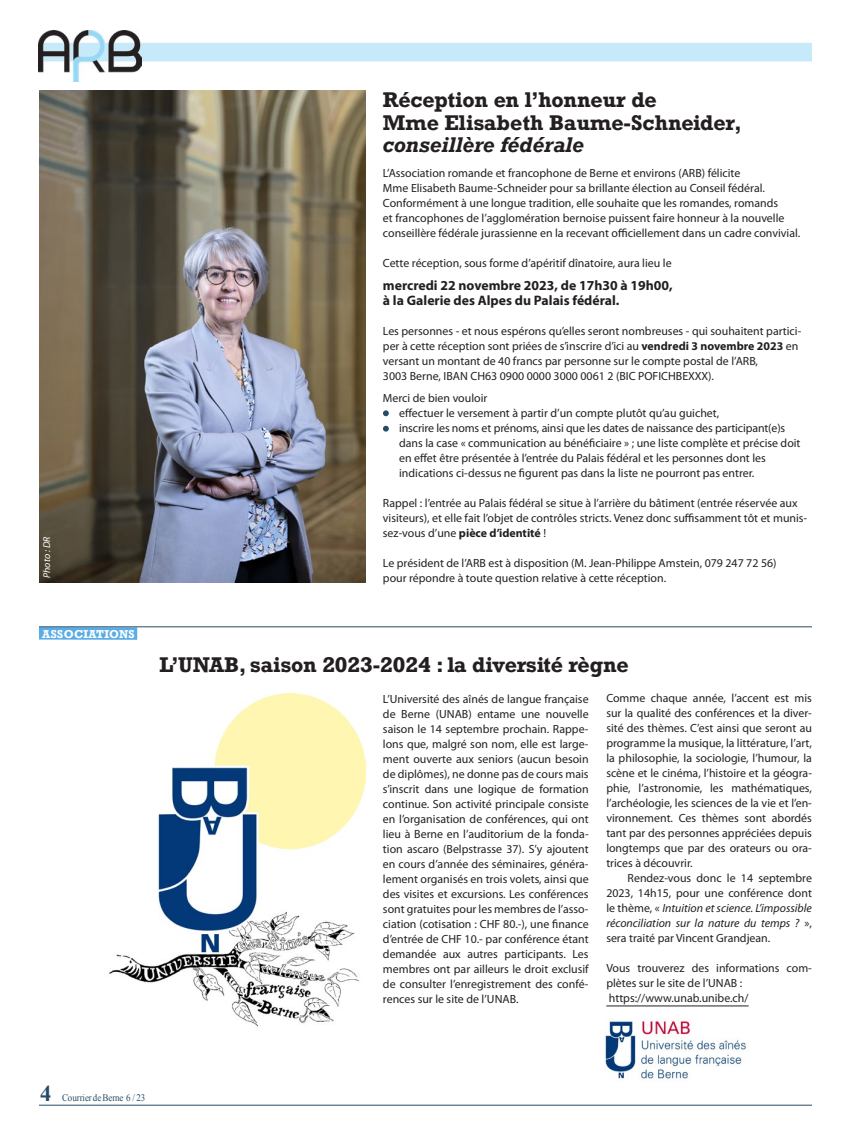
<style>
.page{position:relative;width:851px;height:1134px;background:#fff}
.page>*{position:absolute;margin:0;border:0;box-sizing:border-box;transform-origin:0 0}
.t1{font:700 22.5px "Times New Roman";color:#254c67}
.t2{font:700 20px/22.5px "Rockwell";color:#231f20}
.t3{font:italic 700 20px "Rockwell";letter-spacing:-.01em;color:#231f20}
.t4{font:700 13.75px/15px "Myriad Pro";color:#231f20}
.t5{font:11.88px/15px "Myriad Pro";color:#231f20}
.t6{font:700 10.75px "Rockwell";letter-spacing:.03em;color:#fff}
.t7{font:10px "Times New Roman";letter-spacing:-.01em;color:#254c67;scale:.9 1}
.t8{font:italic 10px "Myriad Pro";color:#fff}
.s1{font-weight:700}
.s2{font-style:italic}
</style>
<div class="page">
<hr style="left:39px;top:1105px;width:772px;height:1px;background:#254c67">
<div style="left:40px;top:43px;width:771px;height:18px;background:#c6eafa"></div>
<img style="left:39px;top:31px;width:102px;height:51px">
<svg style="left:383px;top:410px;width:6px;height:6px"></svg>
<svg style="left:383px;top:426px;width:6px;height:6px"></svg>
<div style="left:39px;top:627px;width:98px;height:13px;background:#5aace7"></div>
<hr style="left:39px;top:626px;width:772px;height:1px;background:#254c67">
<hr style="left:606px;top:1006px;width:142px;height:1px;background:#231f20">
<img style="left:39px;top:90px;width:326px;height:493px">
<img style="left:605px;top:1021px;width:142px;height:58px">
<img style="left:109px;top:694px;width:256px;height:333px">
<p class="t8" style="left:41px;top:578px;width:43px;rotate:-90deg">Photo : DR</p>
<p class="t6" style="left:42px;top:627px;width:94px">ASSOCIATIONS</p>
<h2 class="t2" style="left:383px;top:88px;width:360px">Réception en l’honneur de<br>Mme Elisabeth Baume-Schneider,</h2>
<h2 class="t3" style="left:383px;top:132px;width:202px">conseillère fédérale</h2>
<p class="t5" style="left:383px;top:166px;width:419px">L’Association romande et francophone de Berne et environs (ARB) félicite<br>Mme Elisabeth Baume-Schneider pour sa brillante élection au Conseil fédéral.<br>Conformément à une longue tradition, elle souhaite que les romandes, romands<br>et francophones de l’agglomération bernoise puissent faire honneur à la nouvelle conseillère fédérale jurassienne en la recevant officiellement dans un cadre convivial.</p>
<p class="t5" style="left:383px;top:256px;width:290px">Cette réception, sous forme d’apéritif dînatoire, aura lieu le</p>
<p class="t4" style="left:383px;top:277px;width:291px">mercredi 22 novembre 2023, de 17h30 à 19h00, à la Galerie des Alpes du Palais fédéral.</p>
<p class="t5" style="left:383px;top:323px;width:420px">Les personnes - et nous espérons qu’elles seront nombreuses - qui souhaitent partici&shy;per à cette réception sont priées de s’inscrire d’ici au <span class="s1">vendredi 3 novembre 2023</span> en versant un montant de 40 francs par personne sur le compte postal de l’ARB,<br>3003 Berne, IBAN CH63 0900 0000 3000 0061 2 (BIC POFICHBEXXX).</p>
<p class="t5" style="left:399px;top:391px;width:403px;text-indent:-16px">Merci de bien vouloir<br>effectuer le versement à partir d’un compte plutôt qu’au guichet,<br>inscrire les noms et prénoms, ainsi que les dates de naissance des participant(e)s dans la case « communication au bénéficiaire » ; une liste complète et précise doit en effet être présentée à l’entrée du Palais fédéral et les personnes dont les indications ci-dessus ne figurent pas dans la liste ne pourront pas entrer.</p>
<p class="t5" style="left:383px;top:496px;width:426px">Rappel : l’entrée au Palais fédéral se situe à l’arrière du bâtiment (entrée réservée aux visiteurs), et elle fait l’objet de contrôles stricts. Venez donc suffisamment tôt et munis&shy;sez-vous d’une <span class="s1">pièce d’identité</span> !</p>
<p class="t5" style="left:383px;top:556px;width:395px">Le président de l’ARB est à disposition (M. Jean-Philippe Amstein, 079 247 72 56) pour répondre à toute question relative à cette réception.</p>
<h2 class="t2" style="left:159px;top:653px;width:470px">L’UNAB, saison 2023-2024 : la diversité règne</h2>
<p class="t5" style="left:606px;top:690px;width:207px;text-align:justify">Comme chaque année, l’accent est mis sur la qualité des conférences et la diver&shy;sité des thèmes. C’est ainsi que seront au programme la musique, la littérature, l’art, la philosophie, la sociologie, l’humour, la scène et le cinéma, l’histoire et la géogra&shy;phie, l’astronomie, les mathématiques, l’archéologie, les sciences de la vie et l’en&shy;vironnement. Ces thèmes sont abordés tant par des personnes appréciées depuis longtemps que par des orateurs ou ora&shy;trices à découvrir.</p>
<p class="t5" style="left:606px;top:870px;width:207px;text-align:justify;text-indent:21px">Rendez-vous donc le 14 septembre 2023, 14h15, pour une conférence dont le thème, « <span class="s2">Intuition et science. L’impossible réconciliation sur la nature du temps ?</span> », sera traité par Vincent Grandjean.</p>
<p class="t5" style="left:606px;top:960px;width:207px">Vous trouverez des informations com&shy;plètes sur le site de l’UNAB : https://www.unab.unibe.ch/</p>
<p class="t5" style="left:383px;top:691px;width:207px;text-align:justify">L’Université des aînés de langue française de Berne (UNAB) entame une nouvelle saison le 14 septembre prochain. Rappe&shy;lons que, malgré son nom, elle est large&shy;ment ouverte aux seniors (aucun besoin de diplômes), ne donne pas de cours mais s’inscrit dans une logique de formation continue. Son activité principale consiste en l’organisation de conférences, qui ont lieu à Berne en l’auditorium de la fonda&shy;tion ascaro (Belpstrasse 37). S’y ajoutent en cours d’année des séminaires, généra&shy;lement organisés en trois volets, ainsi que des visites et excursions. Les conférences sont gratuites pour les membres de l’asso&shy;ciation (cotisation : CHF 80.-), une finance d’entrée de CHF 10.- par conférence étant demandée aux autres participants. Les membres ont par ailleurs le droit exclusif de consulter l’enregistrement des confé&shy;rences sur le site de l’UNAB.</p>
<h1 class="t1" style="left:40px;top:1078px;width:13px">4</h1>
<p class="t7" style="left:62px;top:1091px;width:94px">Courrier de Berne 6 / 23</p>
</div>
